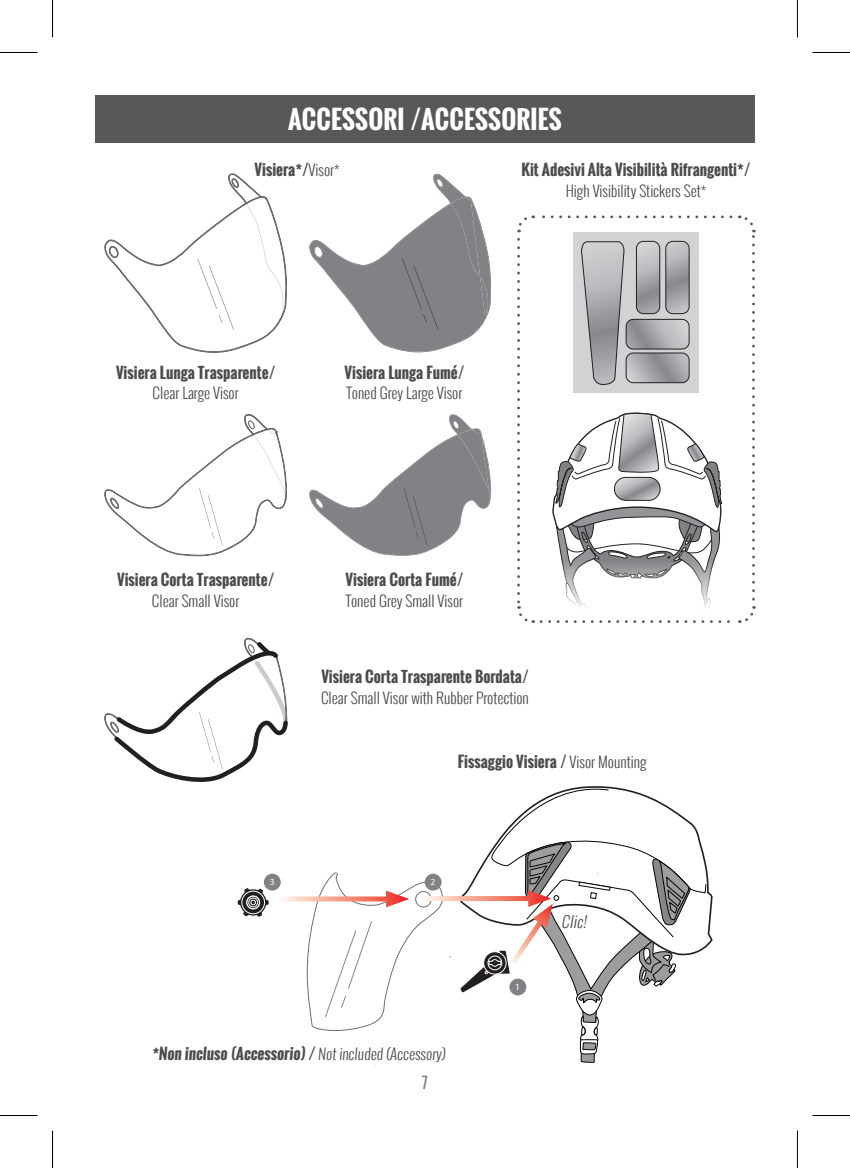
<style>
.page{position:relative;width:850px;height:1168px;background:#fff}
.page>*{position:absolute;margin:0;border:0;box-sizing:border-box;transform-origin:0 0}
.t1{font:700 25px "Oswald";letter-spacing:.01em;color:#fff}
.t2{font:italic 300 15.5px "Oswald";color:#4b4c4d}
.t3{font:700 15px "Oswald";color:#4b4c4d}
.t4{font:300 15px "Oswald";color:#4b4c4d}
.t5{font:15px "Oswald";color:#808285}
.t6{font:9.5px "Myriad Pro";color:#fff}
.s1{font-weight:300}
</style>
<div class="page">
<div style="left:95px;top:95px;width:659px;height:47px;background:#57585a"></div>
<svg style="left:104px;top:173px;width:183px;height:180px"></svg>
<svg style="left:309px;top:174px;width:182px;height:178px"></svg>
<svg style="left:104px;top:414px;width:183px;height:142px"></svg>
<svg style="left:309px;top:414px;width:182px;height:142px"></svg>
<svg style="left:517px;top:215px;width:239px;height:408px"></svg>
<div style="left:625px;top:319px;width:64px;height:30px;border:1px solid #231f20;border-radius:7px"></div>
<svg style="left:104px;top:638px;width:184px;height:144px"></svg>
<svg style="left:705px;top:859px;width:8px;height:89px"></svg>
<svg style="left:283px;top:896px;width:23px;height:5px"></svg>
<svg style="left:306px;top:872px;width:137px;height:159px"></svg>
<svg style="left:420px;top:896px;width:39px;height:5px"></svg>
<svg style="left:459px;top:786px;width:246px;height:277px"></svg>
<svg style="left:237px;top:887px;width:32px;height:31px"></svg>
<div style="left:509px;top:979px;width:17px;height:16px;background:#808285;border-radius:50%"></div>
<div style="left:424px;top:874px;width:17px;height:17px;background:#808285;border-radius:50%"></div>
<div style="left:264px;top:874px;width:16px;height:17px;background:#808285;border-radius:50%"></div>
<hr style="left:0;top:52px;width:38px;height:1px;background:#000">
<hr style="left:812px;top:52px;width:37px;height:1px;background:#000">
<hr style="left:0;top:1115px;width:38px;height:1px;background:#000">
<hr style="left:812px;top:1115px;width:37px;height:1px;background:#000">
<hr style="left:52px;top:0;width:1px;height:38px;background:#000">
<hr style="left:52px;top:1130px;width:1px;height:38px;background:#000">
<hr style="left:796px;top:0;width:1px;height:38px;background:#000">
<hr style="left:796px;top:1130px;width:1px;height:38px;background:#000">
<h1 class="t1" style="left:288px;top:100px;width:275px">ACCESSORI /ACCESSORIES</h1>
<p class="t3" style="left:254px;top:158px;width:87px">Visiera*/<span class="s1">Visor*</span></p>
<p class="t3" style="left:521px;top:158px;width:230px">Kit Adesivi Alta Visibilità Rifrangenti*/</p>
<p class="t4" style="left:565px;top:179px;width:142px">High Visibility Stickers Set*</p>
<p class="t3" style="left:116px;top:361px;width:161px">Visiera Lunga Trasparente/</p>
<p class="t4" style="left:152px;top:382px;width:87px">Clear Large Visor</p>
<p class="t3" style="left:344px;top:361px;width:121px">Visiera Lunga Fumé/</p>
<p class="t4" style="left:346px;top:382px;width:117px">Toned Grey Large Visor</p>
<p class="t3" style="left:117px;top:568px;width:159px">Visiera Corta Trasparente/</p>
<p class="t4" style="left:152px;top:589px;width:89px">Clear Small Visor</p>
<p class="t3" style="left:345px;top:568px;width:119px">Visiera Corta Fumé/</p>
<p class="t4" style="left:345px;top:589px;width:119px">Toned Grey Small Visor</p>
<p class="t3" style="left:321px;top:665px;width:209px">Visiera Corta Trasparente Bordata/</p>
<p class="t4" style="left:321px;top:686px;width:209px">Clear Small Visor with Rubber Protection</p>
<p class="t3" style="left:457px;top:750px;width:190px">Fissaggio Visiera / <span class="s1">Visor Mounting</span></p>
<p class="t6" style="left:269px;top:876px;width:6px">3</p>
<p class="t6" style="left:430px;top:876px;width:6px">2</p>
<p class="t3" style="left:152px;top:1042px;width:297px">*Non incluso (Accessorio) / <span class="s1">Not included (Accessory)</span></p>
<p class="t5" style="left:422px;top:1071px;width:8px">7</p>
<p class="t6" style="left:515px;top:981px;width:6px">1</p>
<p class="t2" style="left:561px;top:910px;width:30px">Clic!</p>
</div>
